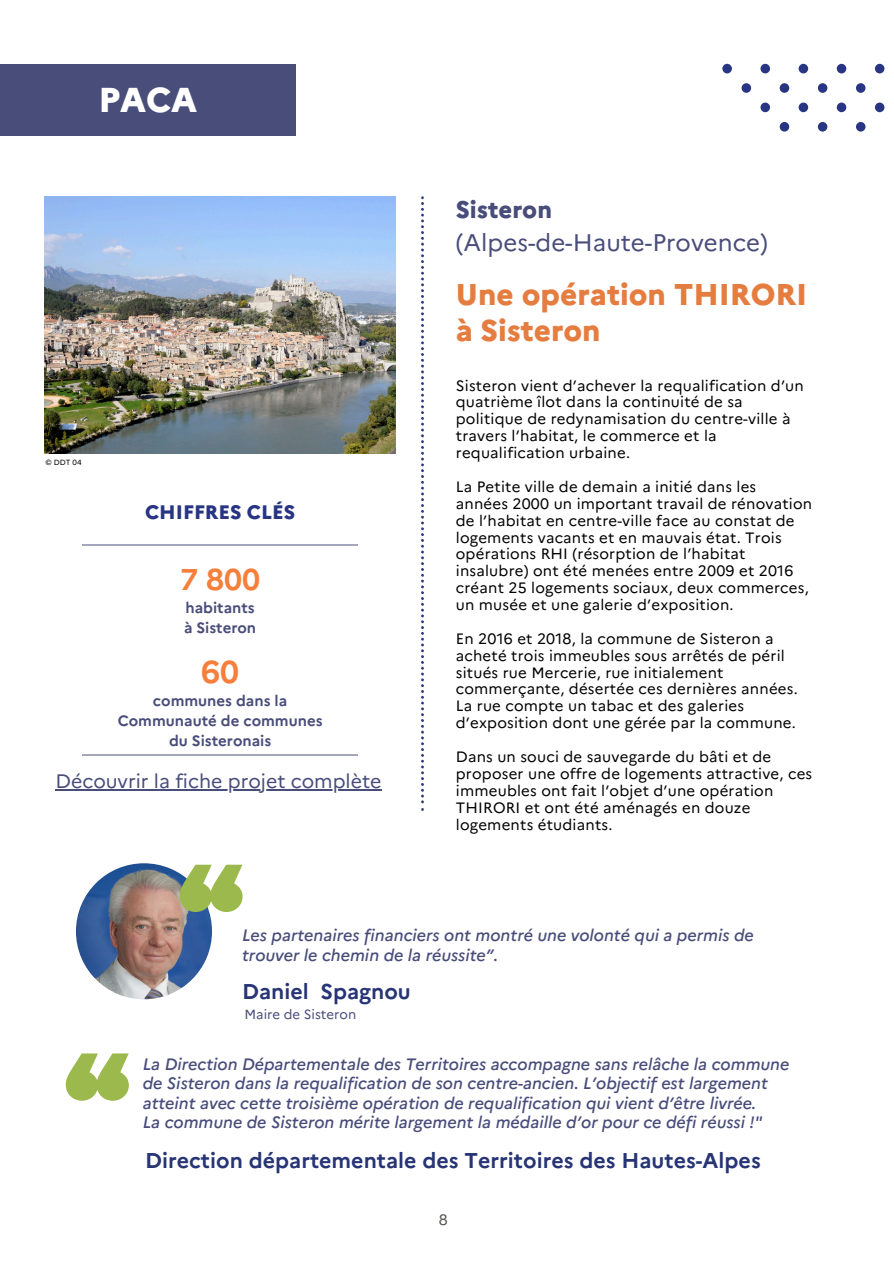
<style>
.page{position:relative;width:894px;height:1264px;background:#fff}
.page>*{position:absolute;margin:0;border:0;box-sizing:border-box;transform-origin:0 0}
.t1{font:800 34.5px "Marianne";color:#fff}
.t2{font:700 31.5px "Marianne";color:#f57f3b}
.t3{font:800 30px/36px "Marianne";color:#e57d40}
.t4{font:700 30px "Marianne";color:#f57f3b}
.t5{font:24px/32.7px "Marianne";color:#494d7a}
.t6{font:700 21.45px "Marianne";color:#273475}
.t7{font:19.5px "Marianne";color:#494d7a}
.t8{font:800 19.5px "Marianne";color:#283583}
.t9{font:italic 500 16.5px/19.2px "Marianne";color:#494d7a}
.t10{font:15px/16.8px "Marianne";letter-spacing:.015em;color:#000}
.t11{font:700 15px/20.2px "Marianne";color:#494d7a;text-align:center}
.t12{font:15px "Marianne";color:#575756}
.t13{font:13.2px "Marianne";color:#494d7a}
.t14{font:7.5px "Marianne";color:#000}
.s1{font-weight:800}
</style>
<div class="page">
<div style="left:0;top:64px;width:295px;height:71px;background:#494d7a"></div>
<hr style="left:83px;top:545px;width:58px;height:1px;background:#a4a6bc">
<hr style="left:141px;top:545px;width:216px;height:1px;background:#a4a6bc">
<hr style="left:83px;top:754px;width:58px;height:1px;background:#a4a6bc">
<hr style="left:141px;top:754px;width:216px;height:1px;background:#a4a6bc">
<svg style="left:421px;top:196px;width:3px;height:614px"></svg>
<div style="left:722px;top:64px;width:9px;height:9px;background:#283583;border-radius:50%"></div>
<div style="left:760px;top:64px;width:9px;height:9px;background:#283583;border-radius:50%"></div>
<div style="left:798px;top:64px;width:10px;height:9px;background:#283583;border-radius:50%"></div>
<div style="left:836px;top:64px;width:10px;height:9px;background:#283583;border-radius:50%"></div>
<div style="left:874px;top:64px;width:10px;height:9px;background:#283583;border-radius:50%"></div>
<div style="left:741px;top:83px;width:9px;height:10px;background:#283583;border-radius:50%"></div>
<div style="left:779px;top:83px;width:10px;height:10px;background:#283583;border-radius:50%"></div>
<svg style="left:817px;top:83px;width:10px;height:10px"></svg>
<svg style="left:855px;top:83px;width:10px;height:10px"></svg>
<div style="left:760px;top:103px;width:9px;height:9px;background:#283583;border-radius:50%"></div>
<div style="left:798px;top:103px;width:10px;height:9px;background:#283583;border-radius:50%"></div>
<div style="left:836px;top:103px;width:10px;height:9px;background:#283583;border-radius:50%"></div>
<div style="left:874px;top:103px;width:10px;height:9px;background:#283583;border-radius:50%"></div>
<div style="left:779px;top:122px;width:10px;height:10px;background:#283583;border-radius:50%"></div>
<svg style="left:817px;top:122px;width:10px;height:10px"></svg>
<svg style="left:855px;top:122px;width:10px;height:10px"></svg>
<img style="left:44px;top:197px;width:351px;height:256px">
<img style="left:76px;top:863px;width:136px;height:136px;border-radius:50%">
<hr style="left:55px;top:789px;width:326px;height:1px;background:#494d7a">
<svg style="left:179px;top:864px;width:63px;height:48px"></svg>
<svg style="left:66px;top:1053px;width:63px;height:47px"></svg>
<p class="t1" style="left:98px;top:79px;width:100px">PACA</p>
<p class="t14" style="left:45px;top:457px;width:38px">© DDT 04</p>
<h3 class="t8" style="left:145px;top:500px;width:151px">CHIFFRES CLÉS</h3>
<p class="t4" style="left:180px;top:561px;width:82px">7 800</p>
<p class="t11" style="left:185px;top:597px;width:71px">habitants</p>
<p class="t11" style="left:184px;top:618px;width:74px">à Sisteron</p>
<p class="t2" style="left:201px;top:652px;width:39px">60</p>
<h2 class="t11" style="left:118px;top:690px;width:206px">communes dans la<br>Communauté de communes du Sisteronais</h2>
<p class="t7" style="left:55px;top:769px;width:327px">Découvrir la fiche projet complète</p>
<h6 class="t5" style="left:455px;top:193px;width:313px"><span class="s1">Sisteron </span>(Alpes-de-Haute-Provence)</h6>
<p class="t3" style="left:455px;top:277px;width:353px">Une opération THIRORI à Sisteron</p>
<h4 class="t10" style="left:455px;top:377px;width:349px">Sisteron vient d’achever la requalification d’un quatrième îlot dans la continuité de sa politique de redynamisation du centre-ville à travers l’habitat, le commerce et la requalification urbaine.</h4>
<h2 class="t10" style="left:455px;top:478px;width:358px">La Petite ville de demain a initié dans les<br>années 2000 un important travail de rénovation de l’habitat en centre-ville face au constat de logements vacants et en mauvais état. Trois opérations RHI (résorption de l’habitat insalubre) ont été menées entre 2009 et 2016 créant 25 logements sociaux, deux commerces, un musée et une galerie d’exposition.</h2>
<p class="t10" style="left:455px;top:630px;width:343px">En 2016 et 2018, la commune de Sisteron a acheté trois immeubles sous arrêtés de péril situés rue Mercerie, rue initialement commerçante, désertée ces dernières années.<br>La rue compte un tabac et des galeries d’exposition dont une gérée par la commune.</p>
<p class="t10" style="left:455px;top:748px;width:358px">Dans un souci de sauvegarde du bâti et de proposer une offre de logements attractive, ces immeubles ont fait l’objet d’une opération THIRORI et ont été aménagés en douze logements étudiants.</p>
<p class="t9" style="left:242px;top:924px;width:513px">Les partenaires financiers ont montré une volonté qui a permis de trouver le chemin de la réussite”.</p>
<p class="t6" style="left:242px;top:978px;width:170px">Daniel Spagnou</p>
<p class="t13" style="left:244px;top:1006px;width:113px">Maire de Sisteron</p>
<h5 class="t9" style="left:143px;top:1053px;width:648px">La Direction Départementale des Territoires accompagne sans relâche la commune de Sisteron dans la requalification de son centre-ancien. L’objectif est largement atteint avec cette troisième opération de requalification qui vient d’être livrée.</h5>
<p class="t9" style="left:143px;top:1110px;width:621px">La commune de Sisteron mérite largement la médaille d’or pour ce défi réussi !"</p>
<h5 class="t6" style="left:145px;top:1147px;width:617px">Direction départementale des Territoires des Hautes-Alpes</h5>
<p class="t12" style="left:438px;top:1210px;width:10px">8</p>
</div>
